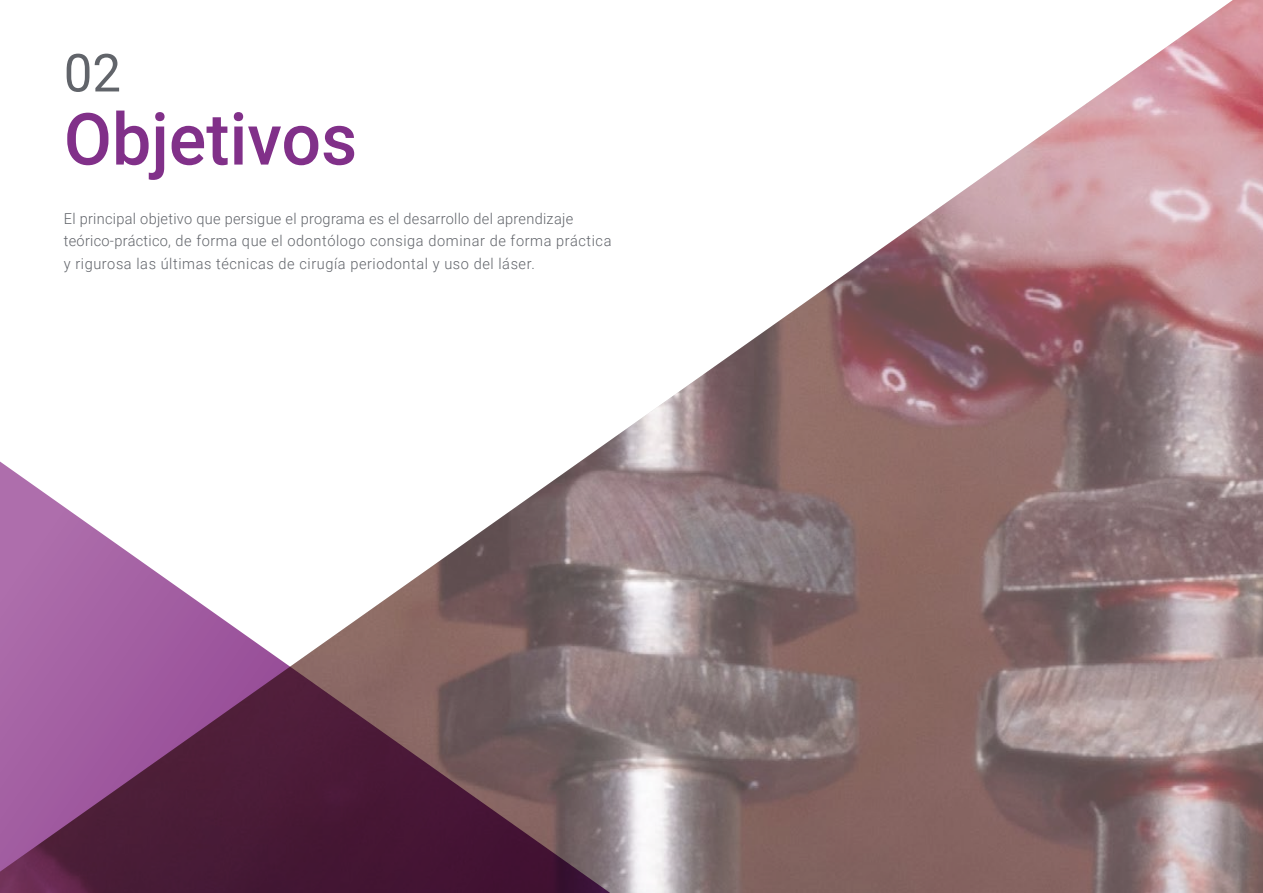
<style>
.page{position:relative;width:1263px;height:893px;background:#fff}
.page>*{position:absolute;margin:0;border:0;box-sizing:border-box;transform-origin:0 0}
.t1{font:500 72px "Roboto";color:#813089}
.t2{font:52.5px "Roboto";color:#61646a}
.t3{font:300 15px/22.5px "Roboto";letter-spacing:.04em;color:#61646a}
</style>
<div class="page">
<img style="left:602px;top:0;width:661px;height:893px">
<svg style="left:0;top:446px;width:640px;height:447px"></svg>
<h2 class="t2" style="left:64px;top:36px;width:59px">02</h2>
<h1 class="t1" style="left:64px;top:89px;width:295px">Objetivos</h1>
<p class="t3" style="left:64px;top:207px;width:549px">El principal objetivo que persigue el programa es el desarrollo del aprendizaje teórico-práctico, de forma que el odontólogo consiga dominar de forma práctica y rigurosa las últimas técnicas de cirugía periodontal y uso del láser.</p>
</div>
